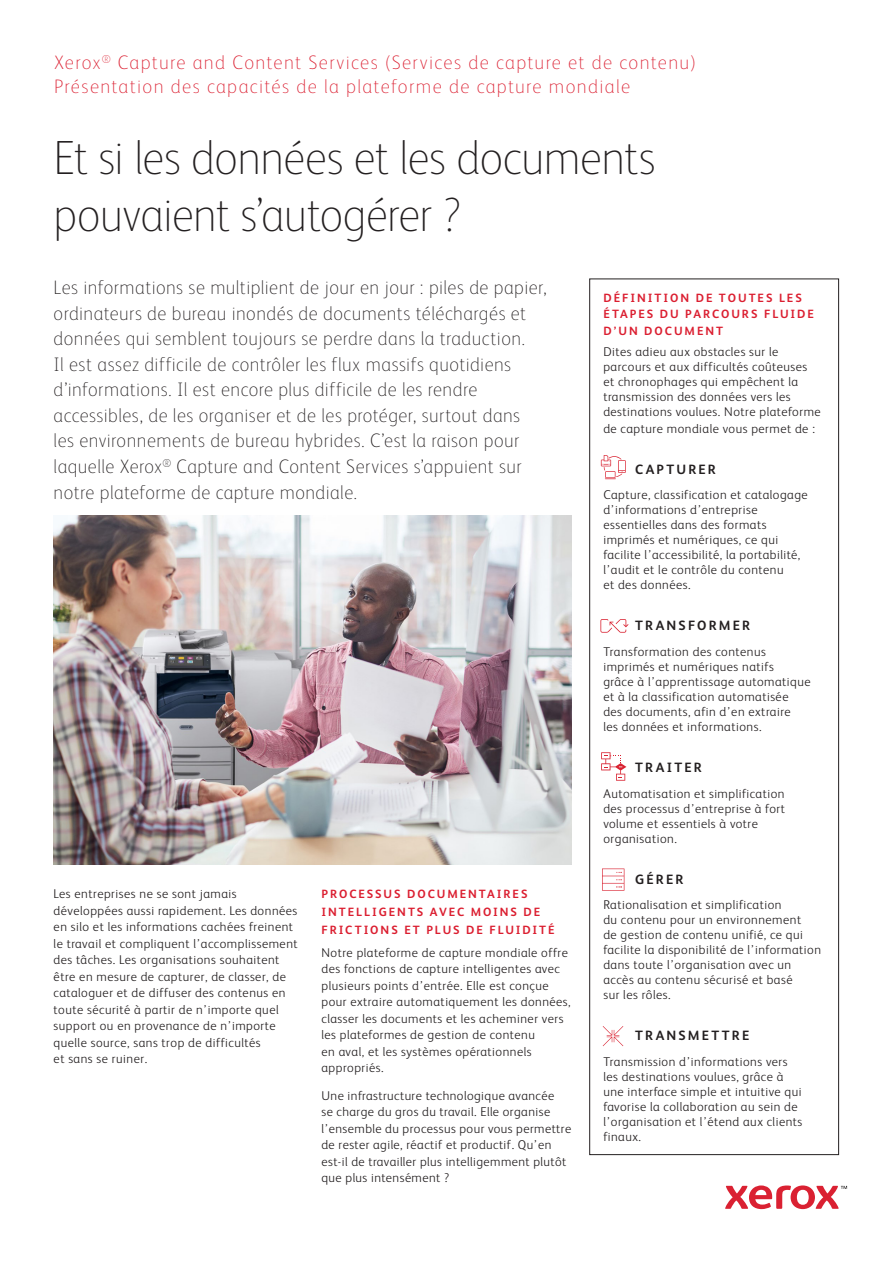
<style>
.page{position:relative;width:893px;height:1263px;background:#fff}
.page>*{position:absolute;margin:0;border:0;box-sizing:border-box;transform-origin:0 0}
.Page_Title{font:100 48px/57px "Xerox Sans";letter-spacing:-.015em;color:#231f20}
.Intro{font:100 19.5px/25.5px "Xerox Sans";letter-spacing:.025em;color:#231f20}
.Business_Segment{font:100 19.5px/24px "Xerox Sans";letter-spacing:.07em;color:#db1e30}
.Body_Text{font:700 13.5px "Xerox Sans";letter-spacing:.165em;color:#231f20}
.Body_Text-2{font:300 12.75px/15px "Xerox Sans";letter-spacing:.04em;color:#231f20}
.Body_Text___Bullets{font:300 12.75px/16.5px "Xerox Sans";letter-spacing:.04em;color:#231f20}
.Body_Subhead{font:700 12px/16.5px "Xerox Sans";letter-spacing:.165em;color:#db1e30}
</style>
<div class="page">
<svg style="left:725px;top:1185px;width:122px;height:24px"></svg>
<div style="left:589px;top:279px;width:250px;height:876px;border:1px solid #231f20"></div>
<svg style="left:602px;top:868px;width:22px;height:23px"></svg>
<svg style="left:600px;top:619px;width:28px;height:14px"></svg>
<svg style="left:601px;top:455px;width:25px;height:24px"></svg>
<svg style="left:601px;top:752px;width:25px;height:29px"></svg>
<svg style="left:603px;top:1026px;width:20px;height:20px"></svg>
<img style="left:54px;top:515px;width:517px;height:349px">
<p class="Business_Segment" style="left:54px;top:49px;width:643px">Xerox<sup>®</sup> Capture and Content Services (Services de capture et de contenu)<br>Présentation des capacités de la plateforme de capture mondiale</p>
<p class="Page_Title" style="left:54px;top:127px;width:604px">Et si les données et les documents pouvaient s’autogérer ?</p>
<p class="Intro" style="left:54px;top:274px;width:494px">Les informations se multiplient de jour en jour : piles de papier, ordinateurs de bureau inondés de documents téléchargés et données qui semblent toujours se perdre dans la traduction.<br>Il est assez difficile de contrôler les flux massifs quotidiens d’informations. Il est encore plus difficile de les rendre accessibles, de les organiser et de les protéger, surtout dans<br>les environnements de bureau hybrides. C’est la raison pour laquelle Xerox<sup>®</sup> Capture and Content Services s’appuient sur notre plateforme de capture mondiale.</p>
<p class="Body_Text___Bullets" style="left:54px;top:885px;width:246px">Les entreprises ne se sont jamais développées aussi rapidement. Les données en silo et les informations cachées freinent le travail et compliquent l’accomplissement des tâches. Les organisations souhaitent être en mesure de capturer, de classer, de cataloguer et de diffuser des contenus en toute sécurité à partir de n’importe quel support ou en provenance de n’importe quelle source, sans trop de difficultés<br>et sans se ruiner.</p>
<p class="Body_Subhead" style="left:321px;top:884px;width:235px;line-height:18px">PROCESSUS DOCUMENTAIRES<br>INTELLIGENTS AVEC MOINS DE<br>FRICTIONS ET PLUS DE FLUIDITÉ</p>
<p class="Body_Text-2" style="left:321px;top:943px;width:251px;line-height:16.5px">Notre plateforme de capture mondiale offre des fonctions de capture intelligentes avec plusieurs points d’entrée. Elle est conçue pour extraire automatiquement les données, classer les documents et les acheminer vers les plateformes de gestion de contenu<br>en aval, et les systèmes opérationnels appropriés.</p>
<p class="Body_Text-2" style="left:321px;top:1086px;width:251px;line-height:16.5px">Une infrastructure technologique avancée<br>se charge du gros du travail. Elle organise l’ensemble du processus pour vous permettre de rester agile, réactif et productif. Qu’en est-il de travailler plus intelligemment plutôt que plus intensément ?</p>
<p class="Body_Subhead" style="left:603px;top:289px;width:212px">DÉFINITION DE TOUTES LES<br>ÉTAPES DU PARCOURS FLUIDE<br>D’UN DOCUMENT</p>
<p class="Body_Text-2" style="left:603px;top:344px;width:219px">Dites adieu aux obstacles sur le parcours et aux difficultés coûteuses et chronophages qui empêchent la transmission des données vers les destinations voulues. Notre plateforme</p>
<p class="Body_Text-2" style="left:603px;top:420px;width:213px">de capture mondiale vous permet de :</p>
<p class="Body_Text" style="left:635px;top:460px;width:82px">CAPTURER</p>
<p class="Body_Text-2" style="left:603px;top:487px;width:206px">Capture, classification et catalogage d’informations d’entreprise essentielles dans des formats imprimés et numériques, ce qui facilite l’accessibilité, la portabilité, l’audit et le contrôle du contenu<br>et des données.</p>
<p class="Body_Text" style="left:635px;top:616px;width:117px">TRANSFORMER</p>
<p class="Body_Text-2" style="left:603px;top:644px;width:209px">Transformation des contenus imprimés et numériques natifs<br>grâce à l’apprentissage automatique et à la classification automatisée<br>des documents, afin d’en extraire<br>les données et informations.</p>
<p class="Body_Text" style="left:635px;top:758px;width:68px">TRAITER</p>
<p class="Body_Text-2" style="left:603px;top:785px;width:183px">Automatisation et simplification des processus d’entreprise à fort volume et essentiels à votre organisation.</p>
<p class="Body_Text" style="left:635px;top:870px;width:50px">GÉRER</p>
<p class="Body_Text-2" style="left:603px;top:897px;width:219px">Rationalisation et simplification<br>du contenu pour un environnement<br>de gestion de contenu unifié, ce qui facilite la disponibilité de l’information dans toute l’organisation avec un accès au contenu sécurisé et basé<br>sur les rôles.</p>
<p class="Body_Text" style="left:635px;top:1026px;width:116px">TRANSMETTRE</p>
<p class="Body_Text-2" style="left:603px;top:1053px;width:200px">Transmission d’informations vers les destinations voulues, grâce à une interface simple et intuitive qui favorise la collaboration au sein de l’organisation et l’étend aux clients finaux.</p>
</div>
